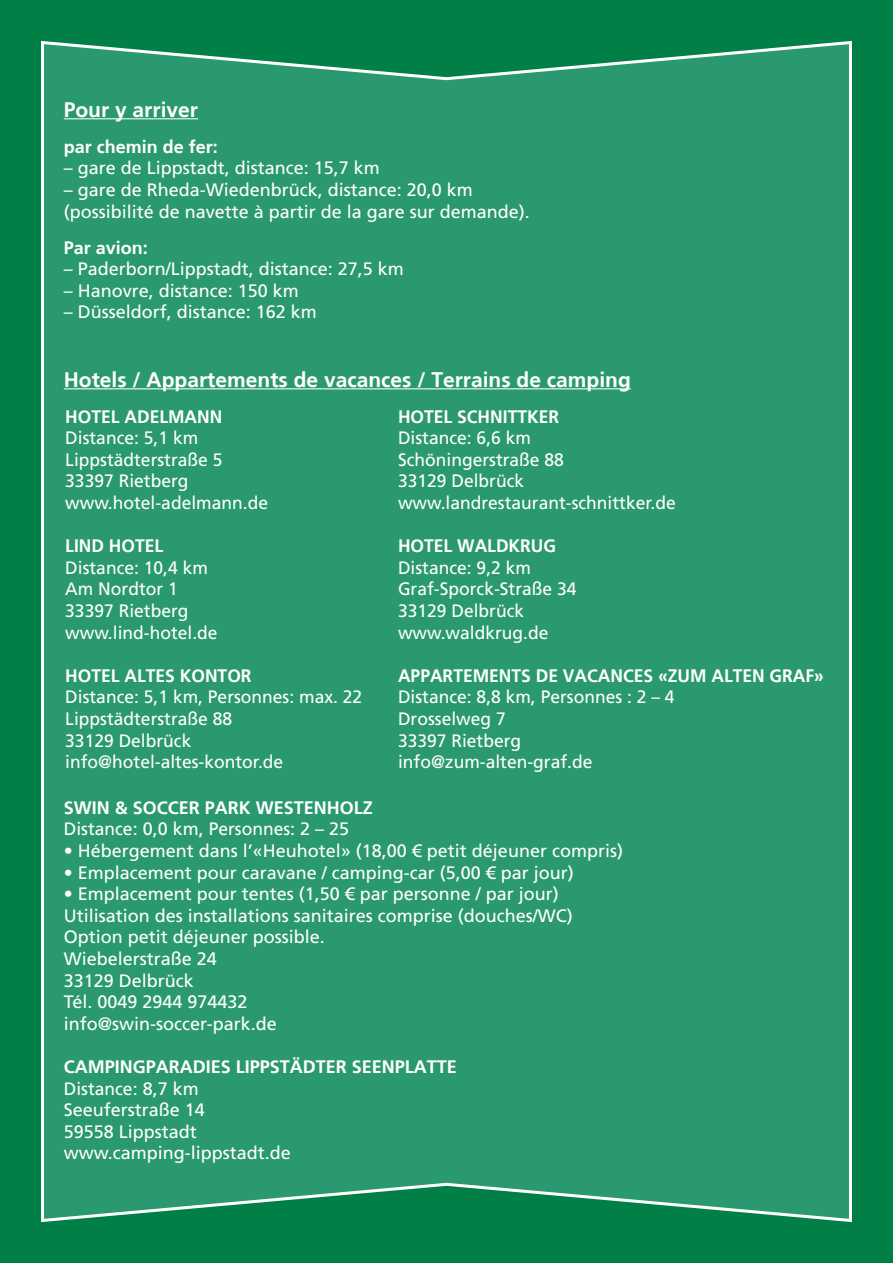
<style>
.page{position:relative;width:893px;height:1263px;background:#007f46}
.page>*{position:absolute;margin:0;border:0;box-sizing:border-box;transform-origin:0 0}
.t1{font:700 21px "Frutiger";color:#fff}
.t2{font:18px/21.6px "Frutiger LT Pro";color:#fff}
.t3{font:700 18px "Frutiger";color:#fff}
</style>
<div class="page">
<div style="left:41px;top:40px;width:811px;height:1183px;background:#2a9970"></div>
<hr style="left:64px;top:118px;width:134px;height:1px;background:#fff">
<hr style="left:64px;top:388px;width:567px;height:1px;background:#fff">
<p class="t1" style="left:64px;top:97px;width:136px">Pour y arriver</p>
<p class="t3" style="left:64px;top:136px;width:156px">par chemin de fer:</p>
<p class="t2" style="left:64px;top:157px;width:318px">– gare de Lippstadt, distance: 15,7 km</p>
<p class="t2" style="left:64px;top:179px;width:468px">– gare de Rheda-Wiedenbrück, distance: 20,0 km (possibilité de navette à partir de la gare sur demande).</p>
<p class="t3" style="left:64px;top:237px;width:86px">Par avion:</p>
<p class="t2" style="left:64px;top:258px;width:342px">– Paderborn/Lippstadt, distance: 27,5 km</p>
<p class="t2" style="left:64px;top:280px;width:237px">– Hanovre, distance: 150 km</p>
<p class="t2" style="left:64px;top:301px;width:255px">– Düsseldorf, distance: 162 km</p>
<p class="t1" style="left:64px;top:367px;width:569px">Hotels / Appartements de vacances / Terrains de camping</p>
<p class="t3" style="left:65px;top:406px;width:159px">HOTEL ADELMANN</p>
<p class="t2" style="left:65px;top:427px;width:204px">Distance: 5,1 km<br>Lippstädterstraße 5<br>33397 Rietberg www.hotel-adelmann.de</p>
<p class="t3" style="left:65px;top:535px;width:99px">LIND HOTEL</p>
<p class="t2" style="left:65px;top:557px;width:154px">Distance: 10,4 km<br>Am Nordtor 1<br>33397 Rietberg www.lind-hotel.de</p>
<p class="t3" style="left:65px;top:665px;width:188px">HOTEL ALTES KONTOR</p>
<p class="t2" style="left:65px;top:686px;width:298px">Distance: 5,1 km, Personnes: max. 22<br>Lippstädterstraße 88<br>33129 Delbrück info@hotel-altes-kontor.de</p>
<p class="t3" style="left:64px;top:797px;width:311px">SWIN &amp; SOCCER PARK WESTENHOLZ</p>
<p class="t2" style="left:64px;top:818px;width:287px">Distance: 0,0 km, Personnes: 2 – 25</p>
<p class="t2" style="left:64px;top:840px;width:561px">• Hébergement dans l’«Heuhotel» (18,00 € petit déjeuner compris)</p>
<p class="t2" style="left:64px;top:861px;width:512px">• Emplacement pour caravane / camping-car (5,00 € par jour)</p>
<p class="t2" style="left:64px;top:883px;width:511px">• Emplacement pour tentes (1,50 € par personne / par jour)<br>Utilisation des installations sanitaires comprise (douches/WC)<br>Option petit déjeuner possible.<br>Wiebelerstraße 24<br>33129 Delbrück<br>Tél. 0049 2944 974432<br>info@swin-soccer-park.de</p>
<p class="t3" style="left:64px;top:1056px;width:395px">CAMPINGPARADIES LIPPSTÄDTER SEENPLATTE</p>
<p class="t2" style="left:64px;top:1077px;width:229px">Distance: 8,7 km<br>Seeuferstraße 14<br>59558 Lippstadt www.camping-lippstadt.de</p>
<p class="t3" style="left:398px;top:406px;width:163px">HOTEL SCHNITTKER</p>
<p class="t2" style="left:398px;top:427px;width:279px">Distance: 6,6 km<br>Schöningerstraße 88<br>33129 Delbrück www.landrestaurant-schnittker.de</p>
<p class="t3" style="left:398px;top:535px;width:160px">HOTEL WALDKRUG</p>
<p class="t2" style="left:398px;top:557px;width:180px">Distance: 9,2 km<br>Graf-Sporck-Straße 34<br>33129 Delbrück www.waldkrug.de</p>
<p class="t3" style="left:398px;top:665px;width:427px">APPARTEMENTS DE VACANCES «ZUM ALTEN GRAF»</p>
<p class="t2" style="left:398px;top:686px;width:278px">Distance: 8,8 km, Personnes : 2 – 4<br>Drosselweg 7<br>33397 Rietberg info@zum-alten-graf.de</p>
</div>
